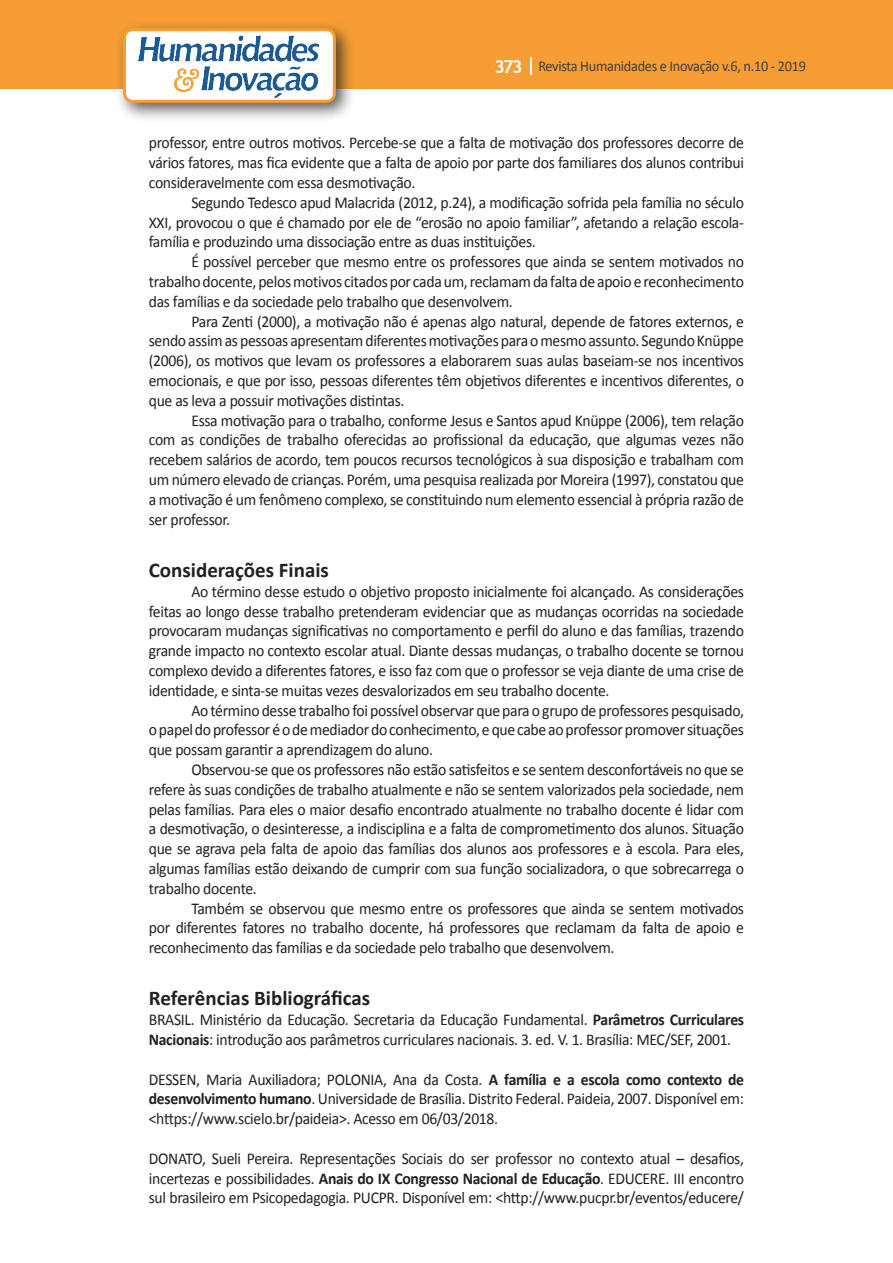
<style>
.page{position:relative;width:893px;height:1263px;background:#fff}
.page>*{position:absolute;margin:0;border:0;box-sizing:border-box;transform-origin:0 0}
.Titulo_2{font:700 21px "Calibri";color:#231f20}
.texto{font:16.5px/19.8px "Calibri";letter-spacing:-.02em;color:#231f20;text-align:justify;scale:.95 1}
.t1{font:15px "Calibri";letter-spacing:-.02em;color:#3e3e3f;scale:.95 1}
.s1{font-family:"Trebuchet MS";font-weight:700;font-size:18px;color:#fff}
.s2{font-weight:700}
</style>
<div class="page">
<div style="left:0;top:0;width:893px;height:88px;background:#f69e34"></div>
<svg style="left:530px;top:57px;width:2px;height:18px"></svg>
<div style="left:115px;top:20px;width:241px;height:103px;background:#231f20;opacity:.75"></div>
<div style="left:125px;top:30px;width:209px;height:71px;background:#fff;border-radius:9px"></div>
<img style="left:138px;top:35px;width:181px;height:62px">
<div style="left:123px;top:28px;width:213px;height:75px;border:3px solid #f69e34;border-radius:9px"></div>
<p class="t1" style="left:495px;top:57px;width:329px"><span class="s1">373</span> Revista Humanidades e Inovação v.6, n.10 - 2019</p>
<p class="texto" style="left:149px;top:133px;width:628px">professor, entre outros motivos. Percebe-se que a falta de motivação dos professores decorre de vários fatores, mas fica evidente que a falta de apoio por parte dos familiares dos alunos contribui consideravelmente com essa desmotivação.</p>
<p class="texto" style="left:149px;top:193px;width:628px;text-indent:43px">Segundo Tedesco apud Malacrida (2012, p.24), a modificação sofrida pela família no século XXI, provocou o que é chamado por ele de “erosão no apoio familiar”, afetando a relação escola&shy;família e produzindo uma dissociação entre as duas instituições.</p>
<p class="texto" style="left:149px;top:252px;width:628px;text-indent:43px">É possível perceber que mesmo entre os professores que ainda se sentem motivados no trabalho docente, pelos motivos citados por cada um, reclamam da falta de apoio e reconhecimento das famílias e da sociedade pelo trabalho que desenvolvem.</p>
<p class="texto" style="left:149px;top:311px;width:628px;text-indent:43px">Para Zenti (2000), a motivação não é apenas algo natural, depende de fatores externos, e sendo assim as pessoas apresentam diferentes motivações para o mesmo assunto. Segundo Knüppe (2006), os motivos que levam os professores a elaborarem suas aulas baseiam-se nos incentivos emocionais, e que por isso, pessoas diferentes têm objetivos diferentes e incentivos diferentes, o que as leva a possuir motivações distintas.</p>
<p class="texto" style="left:149px;top:410px;width:628px;text-indent:43px">Essa motivação para o trabalho, conforme Jesus e Santos apud Knüppe (2006), tem relação com as condições de trabalho oferecidas ao profissional da educação, que algumas vezes não recebem salários de acordo, tem poucos recursos tecnológicos à sua disposição e trabalham com um número elevado de crianças. Porém, uma pesquisa realizada por Moreira (1997), constatou que a motivação é um fenômeno complexo, se constituindo num elemento essencial à própria razão de ser professor.</p>
<p class="Titulo_2" style="left:149px;top:556px;width:182px">Considerações Finais</p>
<p class="texto" style="left:149px;top:581px;width:628px;text-indent:43px">Ao término desse estudo o objetivo proposto inicialmente foi alcançado. As considerações feitas ao longo desse trabalho pretenderam evidenciar que as mudanças ocorridas na sociedade provocaram mudanças significativas no comportamento e perfil do aluno e das famílias, trazendo grande impacto no contexto escolar atual. Diante dessas mudanças, o trabalho docente se tornou complexo devido a diferentes fatores, e isso faz com que o professor se veja diante de uma crise de identidade, e sinta-se muitas vezes desvalorizados em seu trabalho docente.</p>
<p class="texto" style="left:149px;top:700px;width:628px;text-indent:43px">Ao término desse trabalho foi possível observar que para o grupo de professores pesquisado, o papel do professor é o de mediador do conhecimento, e que cabe ao professor promover situações que possam garantir a aprendizagem do aluno.</p>
<p class="texto" style="left:149px;top:760px;width:628px;text-indent:43px">Observou-se que os professores não estão satisfeitos e se sentem desconfortáveis no que se refere às suas condições de trabalho atualmente e não se sentem valorizados pela sociedade, nem pelas famílias. Para eles o maior desafio encontrado atualmente no trabalho docente é lidar com a desmotivação, o desinteresse, a indisciplina e a falta de comprometimento dos alunos. Situação que se agrava pela falta de apoio das famílias dos alunos aos professores e à escola. Para eles, algumas famílias estão deixando de cumprir com sua função socializadora, o que sobrecarrega o trabalho docente.</p>
<p class="texto" style="left:149px;top:898px;width:628px;text-indent:43px">Também se observou que mesmo entre os professores que ainda se sentem motivados por diferentes fatores no trabalho docente, há professores que reclamam da falta de apoio e reconhecimento das famílias e da sociedade pelo trabalho que desenvolvem.</p>
<p class="Titulo_2" style="left:149px;top:985px;width:223px">Referências Bibliográficas</p>
<p class="texto" style="left:149px;top:1010px;width:628px">BRASIL. Ministério da Educação. Secretaria da Educação Fundamental. <span class="s2">Parâmetros Curriculares<br>Nacionais</span>: introdução aos parâmetros curriculares nacionais. 3. ed. V. 1. Brasília: MEC/SEF, 2001.</p>
<p class="texto" style="left:149px;top:1069px;width:628px">DESSEN, Maria Auxiliadora; POLONIA, Ana da Costa. <span class="s2">A família e a escola como contexto de desenvolvimento humano</span>. Universidade de Brasília. Distrito Federal. Paideia, 2007. Disponível em: &lt;https://www.scielo.br/paideia&gt;. Acesso em 06/03/2018.</p>
<p class="texto" style="left:149px;top:1148px;width:628px">DONATO, Sueli Pereira. Representações Sociais do ser professor no contexto atual – desafios, incertezas e possibilidades. <span class="s2">Anais do IX Congresso Nacional de Educação</span>. EDUCERE. III encontro sul brasileiro em Psicopedagogia. PUCPR. Disponível em: &lt;http://www.pucpr.br/eventos/educere/</p>
</div>
